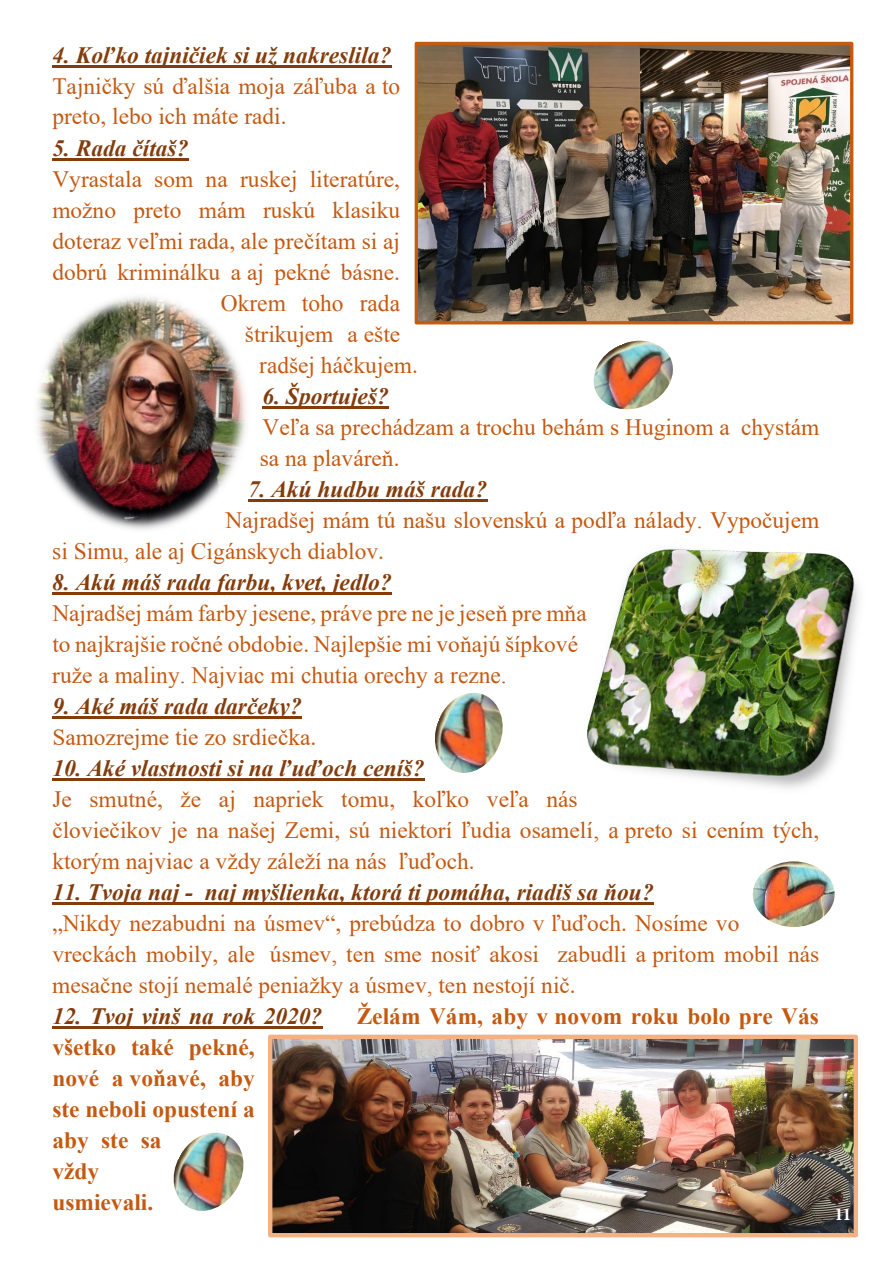
<style>
.page{position:relative;width:893px;height:1263px;background:#fff}
.page>*{position:absolute;margin:0;border:0;box-sizing:border-box;transform-origin:0 0}
.t1{font:23.4px/31px "Times New Roman";color:#c45911}
.t2{font:italic 700 23.4px "Times New Roman";color:#833c0b}
.t3{font:700 23.4px/31px "Times New Roman";color:#c45911}
.t4{font:700 18px "Minion Pro";color:#fff}
</style>
<div class="page">
<hr style="left:52px;top:65px;width:340px;height:2px;background:#833c0b">
<hr style="left:52px;top:158px;width:137px;height:2px;background:#833c0b">
<hr style="left:263px;top:406px;width:126px;height:2px;background:#833c0b">
<hr style="left:248px;top:499px;width:239px;height:2px;background:#833c0b">
<hr style="left:52px;top:592px;width:340px;height:2px;background:#833c0b">
<hr style="left:52px;top:716px;width:250px;height:2px;background:#833c0b">
<hr style="left:52px;top:778px;width:373px;height:3px;background:#833c0b">
<hr style="left:52px;top:902px;width:602px;height:3px;background:#833c0b">
<hr style="left:52px;top:1026px;width:271px;height:3px;background:#833c0b">
<img style="left:587px;top:549px;width:272px;height:240px">
<img style="left:419px;top:46px;width:430px;height:274px">
<div style="left:415px;top:42px;width:438px;height:282px;border:3px solid #c55a11"></div>
<img style="left:273px;top:1039px;width:580px;height:193px">
<div style="left:268px;top:1034px;width:590px;height:203px;border:4px solid #f4b183"></div>
<img style="left:36px;top:296px;width:216px;height:234px">
<img style="left:593px;top:341px;width:80px;height:69px">
<img style="left:434px;top:693px;width:69px;height:80px">
<img style="left:173px;top:1132px;width:71px;height:79px">
<img style="left:753px;top:861px;width:82px;height:66px">
<p class="t2" style="left:52px;top:38px;width:341px">4. Koľko tajničiek si už nakreslila?</p>
<p class="t1" style="left:52px;top:69px;width:349px">Tajničky sú ďalšia moja záľuba a to preto, lebo ich máte radi.</p>
<p class="t2" style="left:52px;top:131px;width:138px">5. Rada čítaš?</p>
<p class="t1" style="left:52px;top:162px;width:349px">Vyrastala som na ruskej literatúre,</p>
<p class="t1" style="left:52px;top:193px;width:349px">možno preto mám ruskú klasiku</p>
<p class="t1" style="left:52px;top:224px;width:349px">doteraz veľmi rada, ale prečítam si aj</p>
<p class="t1" style="left:52px;top:256px;width:349px">dobrú kriminálku a aj pekné básne.</p>
<p class="t1" style="left:221px;top:287px;width:181px">Okrem toho rada</p>
<p class="t1" style="left:245px;top:317px;width:157px">štrikujem a ešte</p>
<p class="t1" style="left:259px;top:349px;width:160px">radšej háčkujem.</p>
<p class="t2" style="left:263px;top:379px;width:128px">6. Športuješ?</p>
<p class="t1" style="left:260px;top:410px;width:561px">Veľa sa prechádzam a trochu behám s Huginom a chystám sa na plaváreň.</p>
<p class="t2" style="left:248px;top:473px;width:241px">7. Akú hudbu máš rada?</p>
<p class="t1" style="left:52px;top:503px;width:768px;text-indent:173px">Najradšej mám tú našu slovenskú a podľa nálady. Vypočujem si Simu, ale aj Cigánskych diablov.</p>
<p class="t2" style="left:52px;top:566px;width:341px">8. Akú máš rada farbu, kvet, jedlo?</p>
<p class="t1" style="left:52px;top:597px;width:536px">Najradšej mám farby jesene, práve pre ne je jeseň pre mňa to najkrajšie ročné obdobie. Najlepšie mi voňajú šípkové ruže a maliny. Najviac mi chutia orechy a rezne.</p>
<p class="t2" style="left:52px;top:690px;width:251px">9. Aké máš rada darčeky?</p>
<p class="t1" style="left:52px;top:721px;width:266px">Samozrejme tie zo srdiečka.</p>
<p class="t2" style="left:52px;top:752px;width:374px">10. Aké vlastnosti si na ľuďoch ceníš?</p>
<p class="t1" style="left:52px;top:783px;width:768px">Je smutné, že aj napriek tomu, koľko veľa nás<br>človiečikov je na našej Zemi, sú niektorí ľudia osamelí, a preto si cením tých, ktorým najviac a vždy záleží na nás ľuďoch.</p>
<p class="t2" style="left:52px;top:876px;width:603px">11. Tvoja naj - naj myšlienka, ktorá ti pomáha, riadiš sa ňou?</p>
<p class="t1" style="left:52px;top:907px;width:768px">„Nikdy nezabudni na úsmev“, prebúdza to dobro v ľuďoch. Nosíme vo vreckách mobily, ale úsmev, ten sme nosiť akosi zabudli a pritom mobil nás mesačne stojí nemalé peniažky a úsmev, ten nestojí nič.</p>
<p class="t2" style="left:52px;top:1000px;width:271px">12. Tvoj vinš na rok 2020?</p>
<p class="t3" style="left:357px;top:1000px;width:464px">Želám Vám, aby v novom roku bolo pre Vás</p>
<p class="t3" style="left:52px;top:1031px;width:204px">všetko také pekné, nové a voňavé, aby ste neboli opustení a aby ste sa<br>vždy<br>usmievali.</p>
<p class="t4" style="left:834px;top:1202px;width:19px">11</p>
</div>
